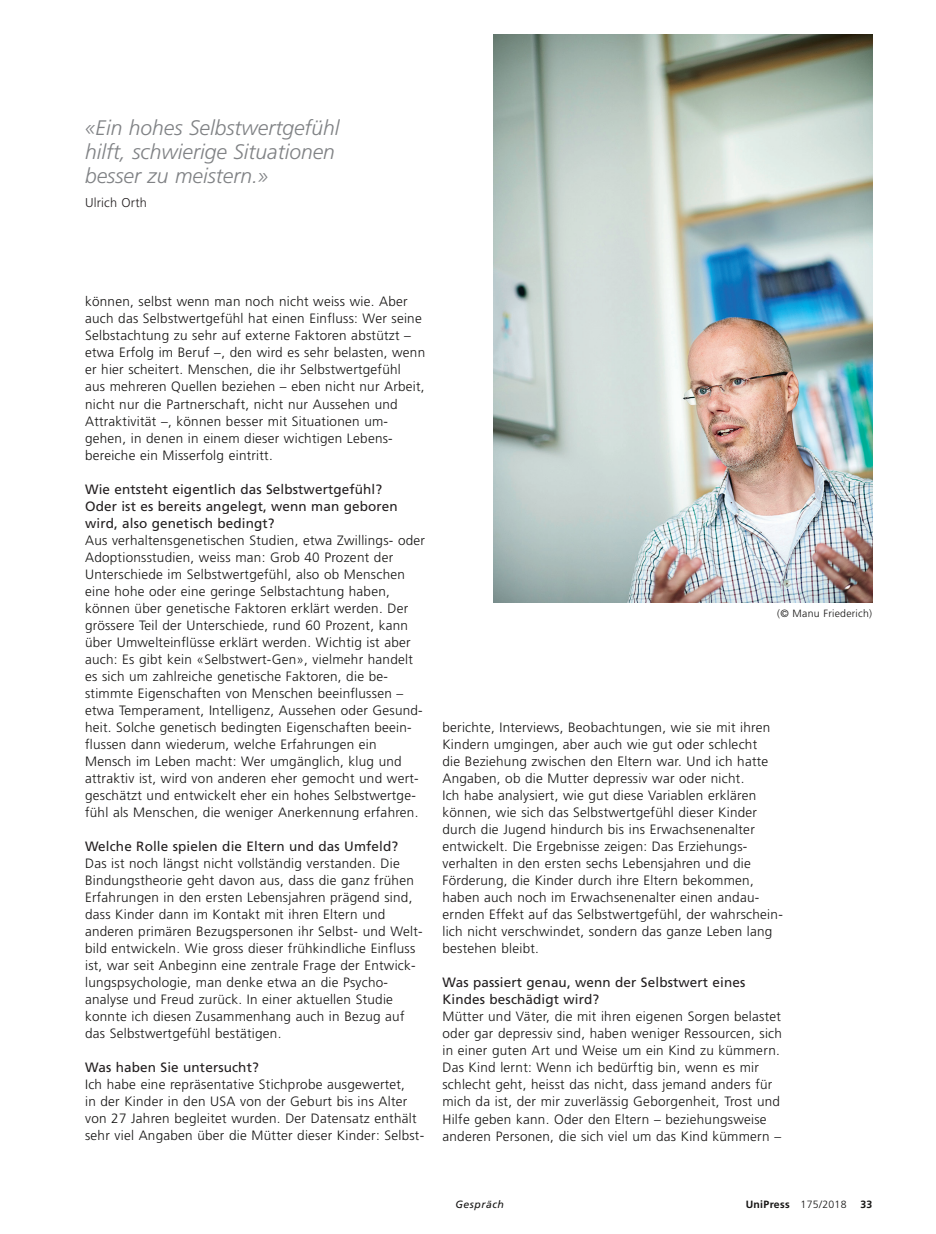
<style>
.page{position:relative;width:936px;height:1234px;background:#fff}
.page>*{position:absolute;margin:0;border:0;box-sizing:border-box;transform-origin:0 0}
.t1{font:italic 300 21px/24px "Frutiger LT Std";color:#808285}
.t2{font:300 13.5px/17px "Frutiger LT Std";letter-spacing:.02em;color:#161514}
.t3{font:13.5px/17px "Frutiger LT Std";letter-spacing:.01em;color:#231f20}
.t4{font:300 12.75px "Frutiger LT Std";letter-spacing:.015em;color:#231f20}
.t5{font:700 10.5px "Frutiger";letter-spacing:.03em;color:#161514}
.t6{font:300 10.5px "Frutiger LT Std";letter-spacing:.025em;color:#161514}
.t7{font:italic 10.5px "Frutiger LT Std";letter-spacing:.05em;color:#161514}
.s1{font-weight:300}
</style>
<div class="page">
<img style="left:493px;top:34px;width:379px;height:568px">
<h1 class="t1" style="left:85px;top:116px;width:256px">«Ein hohes Selbstwertgefühl hilft, schwierige Situationen besser zu meistern.»</h1>
<p class="t4" style="left:85px;top:195px;width:63px">Ulrich Orth</p>
<p class="t2" style="left:85px;top:293px;width:341px">können, selbst wenn man noch nicht weiss wie. Aber auch das Selbstwertgefühl hat einen Einfluss: Wer seine Selbstachtung zu sehr auf externe Faktoren abstützt – etwa Erfolg im Beruf –, den wird es sehr belasten, wenn er hier scheitert. Menschen, die ihr Selbstwertgefühl<br>aus mehreren Quellen beziehen – eben nicht nur Arbeit, nicht nur die Partnerschaft, nicht nur Aussehen und Attraktivität –, können besser mit Situationen um&shy;gehen, in denen in einem dieser wichtigen Lebens&shy;bereiche ein Misserfolg eintritt.</p>
<p class="t3" style="left:85px;top:480px;width:314px">Wie entsteht eigentlich das Selbstwertgefühl?<br>Oder ist es bereits angelegt, wenn man geboren wird, also genetisch bedingt?</p>
<p class="t2" style="left:85px;top:531px;width:341px">Aus verhaltensgenetischen Studien, etwa Zwillings- oder Adoptionsstudien, weiss man: Grob 40 Prozent der Unterschiede im Selbstwertgefühl, also ob Menschen eine hohe oder eine geringe Selbstachtung haben, können über genetische Faktoren erklärt werden. Der grössere Teil der Unterschiede, rund 60 Prozent, kann über Umwelteinflüsse erklärt werden. Wichtig ist aber auch: Es gibt kein «Selbstwert-Gen», vielmehr handelt es sich um zahlreiche genetische Faktoren, die be&shy;stimmte Eigenschaften von Menschen beeinflussen – etwa Temperament, Intelligenz, Aussehen oder Gesund&shy;heit. Solche genetisch bedingten Eigenschaften beein&shy;flussen dann wiederum, welche Erfahrungen ein Mensch im Leben macht: Wer umgänglich, klug und attraktiv ist, wird von anderen eher gemocht und wert&shy;geschätzt und entwickelt eher ein hohes Selbstwertge&shy;fühl als Menschen, die weniger Anerkennung erfahren.</p>
<p class="t3" style="left:85px;top:837px;width:315px">Welche Rolle spielen die Eltern und das Umfeld?</p>
<p class="t2" style="left:85px;top:855px;width:339px">Das ist noch längst nicht vollständig verstanden. Die Bindungstheorie geht davon aus, dass die ganz frühen Erfahrungen in den ersten Lebensjahren prägend sind, dass Kinder dann im Kontakt mit ihren Eltern und anderen primären Bezugspersonen ihr Selbst- und Welt&shy;bild entwickeln. Wie gross dieser frühkindliche Einfluss ist, war seit Anbeginn eine zentrale Frage der Entwick&shy;lungspsychologie, man denke etwa an die Psycho&shy;analyse und Freud zurück. In einer aktuellen Studie konnte ich diesen Zusammenhang auch in Bezug auf das Selbstwertgefühl bestätigen.</p>
<p class="t3" style="left:85px;top:1058px;width:175px">Was haben Sie untersucht?</p>
<p class="t2" style="left:85px;top:1076px;width:340px">Ich habe eine repräsentative Stichprobe ausgewertet,<br>in der Kinder in den USA von der Geburt bis ins Alter von 27 Jahren begleitet wurden. Der Datensatz enthält sehr viel Angaben über die Mütter dieser Kinder: Selbst-</p>
<p class="t6" style="left:777px;top:607px;width:96px">(© Manu Friederich)</p>
<p class="t2" style="left:442px;top:719px;width:342px">berichte, Interviews, Beobachtungen, wie sie mit ihren Kindern umgingen, aber auch wie gut oder schlecht<br>die Beziehung zwischen den Eltern war. Und ich hatte Angaben, ob die Mutter depressiv war oder nicht.<br>Ich habe analysiert, wie gut diese Variablen erklären können, wie sich das Selbstwertgefühl dieser Kinder durch die Jugend hindurch bis ins Erwachsenenalter entwickelt. Die Ergebnisse zeigen: Das Erziehungs&shy;verhalten in den ersten sechs Lebensjahren und die Förderung, die Kinder durch ihre Eltern bekommen, haben auch noch im Erwachsenenalter einen andau&shy;ernden Effekt auf das Selbstwertgefühl, der wahrschein&shy;lich nicht verschwindet, sondern das ganze Leben lang bestehen bleibt.</p>
<p class="t3" style="left:442px;top:973px;width:304px">Was passiert genau, wenn der Selbstwert eines<br>Kindes beschädigt wird?</p>
<p class="t2" style="left:442px;top:1008px;width:341px">Mütter und Väter, die mit ihren eigenen Sorgen belastet oder gar depressiv sind, haben weniger Ressourcen, sich in einer guten Art und Weise um ein Kind zu kümmern.<br>Das Kind lernt: Wenn ich bedürftig bin, wenn es mir schlecht geht, heisst das nicht, dass jemand anders für mich da ist, der mir zuverlässig Geborgenheit, Trost und Hilfe geben kann. Oder den Eltern – beziehungsweise anderen Personen, die sich viel um das Kind kümmern –</p>
<p class="t7" style="left:455px;top:1198px;width:50px">Gespräch</p>
<p class="t5" style="left:745px;top:1198px;width:102px">UniPress <span class="s1">175/2018</span></p>
<p class="t5" style="left:860px;top:1198px;width:13px">33</p>
</div>
